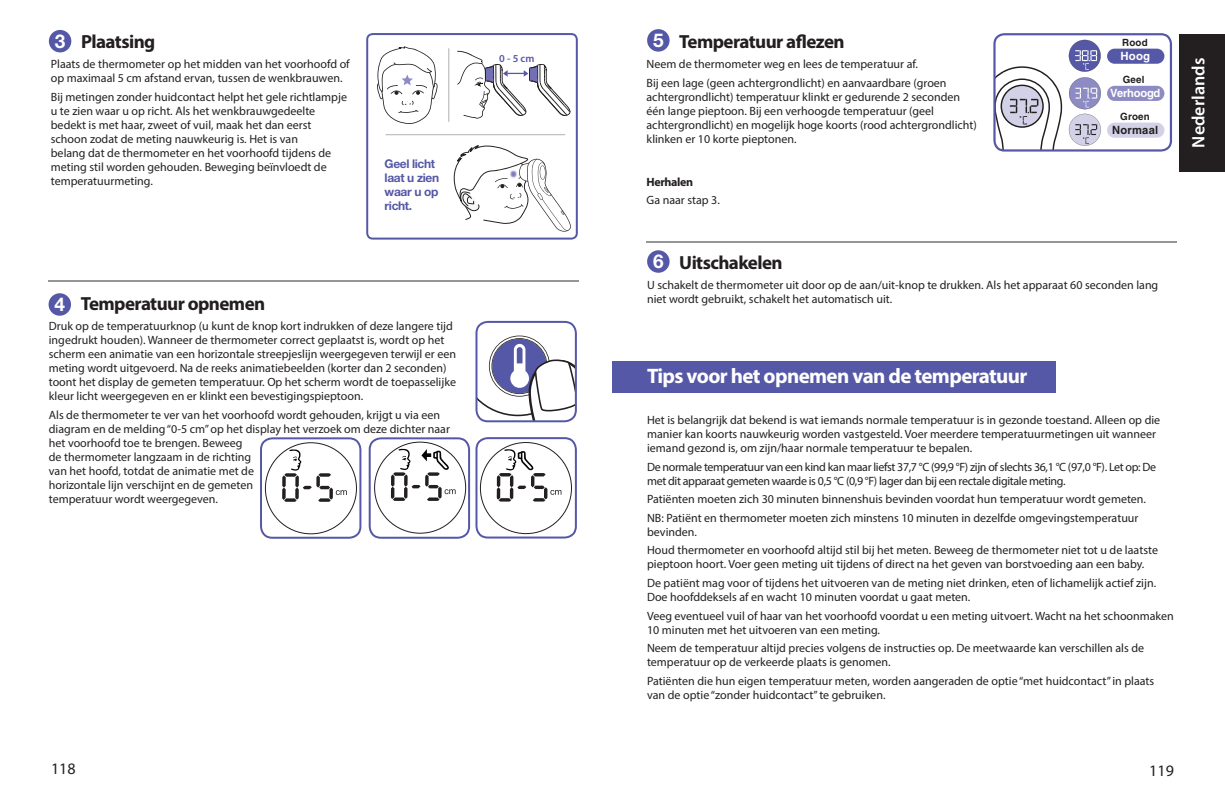
<style>
.page{position:relative;width:1225px;height:794px;background:#fff}
.page>*{position:absolute;margin:0;border:0;box-sizing:border-box;transform-origin:0 0}
.t1{font:700 21px "Myriad Pro";letter-spacing:-.03em;color:#fff}
.t2{font:700 19px "Myriad Pro";letter-spacing:-.03em;color:#231f20}
.t3{font:700 19px "Helvetica Neue LT";color:#fff}
.t4{font:600 18px "Myriad Pro";color:#fff}
.t5{font:16px "Myriad Pro";color:#231f20}
.t6{font:12px/14px "Myriad Pro";color:#231f20}
.t7{font:12px/14px "Myriad Pro";letter-spacing:-.03em;color:#231f20}
.t8{font:700 12px/14px "Helvetica Neue LT";letter-spacing:-.03em;color:#5558a6}
.t9{font:700 12px "Myriad Pro";letter-spacing:-.03em;color:#231f20}
.t10{font:700 11.4px "Helvetica";letter-spacing:-.02em;color:#fff}
.t11{font:700 11.4px "Helvetica";letter-spacing:.02em;color:#231f20}
.t12{font:600 10.6px "Myriad Pro";color:#5558a6}
.t13{font:700 10px "Helvetica";letter-spacing:.02em;color:#231f20}
.s1{font-family:"Helvetica Neue LT";color:#fff}
</style>
<div class="page">
<div style="left:1179px;top:34px;width:46px;height:137px;background:#231f20"></div>
<div style="left:49px;top:30px;width:22px;height:22px;background:#5558a6;border-radius:50%"></div>
<hr style="left:49px;top:280px;width:530px;height:1px;background:#939598">
<div style="left:49px;top:293px;width:22px;height:23px;background:#5558a6;border-radius:50%"></div>
<svg style="left:366px;top:33px;width:212px;height:207px"></svg>
<svg style="left:260px;top:437px;width:101px;height:102px"></svg>
<svg style="left:369px;top:437px;width:208px;height:102px"></svg>
<div style="left:647px;top:29px;width:22px;height:23px;background:#5558a6;border-radius:50%"></div>
<div style="left:647px;top:250px;width:22px;height:23px;background:#5558a6;border-radius:50%"></div>
<div style="left:612px;top:361px;width:443px;height:32px;background:#5558a6"></div>
<hr style="left:646px;top:242px;width:530px;height:1px;background:#939598">
<svg style="left:993px;top:33px;width:179px;height:119px"></svg>
<svg style="left:475px;top:321px;width:102px;height:101px"></svg>
<h2 class="t2" style="left:55px;top:35px;width:102px"><span class="s1">3</span> Plaatsing</h2>
<p class="t6" style="left:51px;top:58px;width:300px">Plaats de thermometer op het midden van het voorhoofd of op maximaal 5 cm afstand ervan, tussen de wenkbrauwen.</p>
<p class="t6" style="left:51px;top:91px;width:298px">Bij metingen zonder huidcontact helpt het gele richtlampje u te zien waar u op richt. Als het wenkbrauwgedeelte bedekt is met haar, zweet of vuil, maak het dan eerst schoon zodat de meting nauwkeurig is. Het is van<br>belang dat de thermometer en het voorhoofd tijdens de meting stil worden gehouden. Beweging beïnvloedt de temperatuurmeting.</p>
<p class="t8" style="left:384px;top:158px;width:56px">Geel licht laat u zien waar u op richt.</p>
<h2 class="t2" style="left:81px;top:296px;width:186px">Temperatuur opnemen</h2>
<p class="t6" style="left:49px;top:320px;width:409px">Druk op de temperatuurknop (u kunt de knop kort indrukken of deze langere tijd ingedrukt houden). Wanneer de thermometer correct geplaatst is, wordt op het scherm een animatie van een horizontale streepjeslijn weergegeven terwijl er een meting wordt uitgevoerd. Na de reeks animatiebeelden (korter dan 2 seconden) toont het display de gemeten temperatuur. Op het scherm wordt de toepasselijke kleur licht weergegeven en er klinkt een bevestigingspieptoon.</p>
<p class="t6" style="left:49px;top:408px;width:403px">Als de thermometer te ver van het voorhoofd wordt gehouden, krijgt u via een diagram en de melding “0-5 cm” op het display het verzoek om deze dichter naar het voorhoofd toe te brengen. Beweeg<br>de thermometer langzaam in de richting<br>van het hoofd, totdat de animatie met de<br>horizontale lijn verschijnt en de gemeten<br>temperatuur wordt weergegeven.</p>
<h2 class="t3" style="left:54px;top:298px;width:12px">4</h2>
<p class="t12" style="left:499px;top:52px;width:37px">0 - 5 cm</p>
<h2 class="t2" style="left:653px;top:35px;width:193px"><span class="s1">5</span> Temperatuur aflezen</h2>
<p class="t6" style="left:646px;top:56px;width:302px;line-height:18.6px">Neem de thermometer weg en lees de temperatuur af.<br>Bij een lage (geen achtergrondlicht) en aanvaardbare (groen</p>
<p class="t6" style="left:646px;top:91px;width:332px">achtergrondlicht) temperatuur klinkt er gedurende 2 seconden één lange pieptoon. Bij een verhoogde temperatuur (geel achtergrondlicht) en mogelijk hoge koorts (rood achtergrondlicht) klinken er 10 korte pieptonen.</p>
<p class="t9" style="left:646px;top:177px;width:48px">Herhalen</p>
<p class="t6" style="left:646px;top:194px;width:75px">Ga naar stap 3.</p>
<p class="t13" style="left:1122px;top:39px;width:27px">Rood</p>
<p class="t13" style="left:1122px;top:76px;width:23px">Geel</p>
<p class="t13" style="left:1120px;top:113px;width:31px">Groen</p>
<p class="t10" style="left:1120px;top:52px;width:31px">Hoog</p>
<p class="t10" style="left:1110px;top:89px;width:52px">Verhoogd</p>
<p class="t11" style="left:1112px;top:126px;width:47px">Normaal</p>
<h2 class="t2" style="left:653px;top:255px;width:131px"><span class="s1">6</span> Uitschakelen</h2>
<p class="t6" style="left:647px;top:278px;width:513px">U schakelt de thermometer uit door op de aan/uit-knop te drukken. Als het apparaat 60 seconden lang niet wordt gebruikt, schakelt het automatisch uit.</p>
<h3 class="t4" style="left:1191px;top:148px;width:91px;rotate:-90deg">Nederlands</h3>
<h1 class="t1" style="left:647px;top:368px;width:382px">Tips voor het opnemen van de temperatuur</h1>
<p class="t6" style="left:647px;top:414px;width:515px">Het is belangrijk dat bekend is wat iemands normale temperatuur is in gezonde toestand. Alleen op die manier kan koorts nauwkeurig worden vastgesteld. Voer meerdere temperatuurmetingen uit wanneer iemand gezond is, om zijn/haar normale temperatuur te bepalen.</p>
<p class="t7" style="left:647px;top:461px;width:511px">De normale temperatuur van een kind kan maar liefst 37,7 °C (99,9 °F) zijn of slechts 36,1 °C (97,0 °F). Let op: De met dit apparaat gemeten waarde is 0,5 °C (0,9 °F) lager dan bij een rectale digitale meting.</p>
<p class="t6" style="left:647px;top:491px;width:500px;line-height:18.6px">Patiënten moeten zich 30 minuten binnenshuis bevinden voordat hun temperatuur wordt gemeten.<br>NB: Patiënt en thermometer moeten zich minstens 10 minuten in dezelfde omgevingstemperatuur</p>
<p class="t6" style="left:647px;top:523px;width:512px;line-height:18.6px">bevinden.<br>Houd thermometer en voorhoofd altijd stil bij het meten. Beweeg de thermometer niet tot u de laatste</p>
<p class="t6" style="left:647px;top:556px;width:510px;line-height:18.6px">pieptoon hoort. Voer geen meting uit tijdens of direct na het geven van borstvoeding aan een baby.<br>De patiënt mag voor of tijdens het uitvoeren van de meting niet drinken, eten of lichamelijk actief zijn.</p>
<p class="t6" style="left:647px;top:588px;width:528px;line-height:18.6px">Doe hoofddeksels af en wacht 10 minuten voordat u gaat meten.<br>Veeg eventueel vuil of haar van het voorhoofd voordat u een meting uitvoert. Wacht na het schoonmaken</p>
<p class="t6" style="left:647px;top:621px;width:498px;line-height:18.6px">10 minuten met het uitvoeren van een meting.<br>Neem de temperatuur altijd precies volgens de instructies op. De meetwaarde kan verschillen als de</p>
<p class="t6" style="left:647px;top:654px;width:509px;line-height:18.6px">temperatuur op de verkeerde plaats is genomen.<br>Patiënten die hun eigen temperatuur meten, worden aangeraden de optie “met huidcontact” in plaats</p>
<p class="t6" style="left:647px;top:688px;width:240px">van de optie “zonder huidcontact” te gebruiken.</p>
<h3 class="t5" style="left:51px;top:763px;width:26px">118</h3>
<h3 class="t5" style="left:1149px;top:764px;width:26px">119</h3>
</div>
